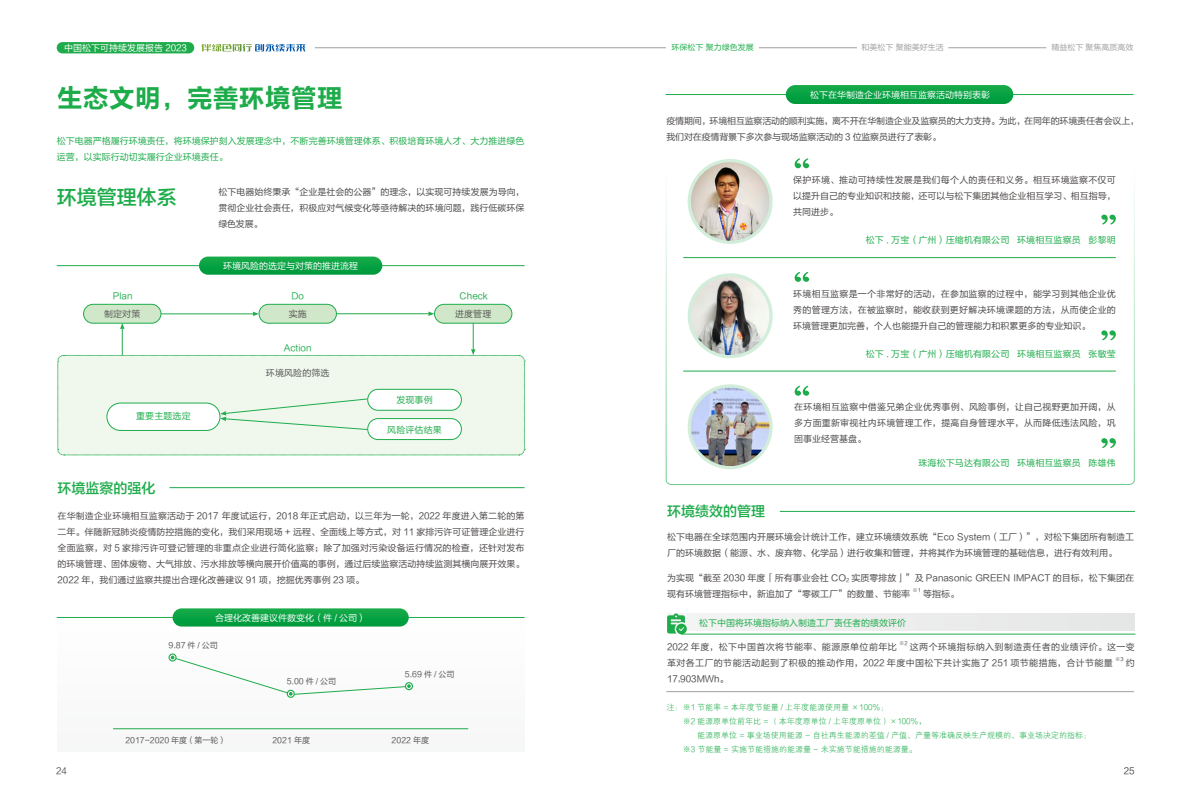
<style>
.page{position:relative;width:1191px;height:808px;background:#fff}
.page>*{position:absolute;margin:0;border:0;box-sizing:border-box;transform-origin:0 0}
.t1{font:26px "FZLTCHJW GB1 0";color:#1eac4b}
.t2{font:20px "FZLTZHJW GB1 0";color:#1eac4b}
.t3{font:14px "FZLTZHJW GB1 0";color:#1eac4b}
.t4{font:9px/16px "FZLTHJW GB1 0";color:#4c4948;text-align:justify}
.t5{font:9px/16px "FZLTHJW GB1 0";color:#1eac4b}
.t6{font:9px/16px "FZLTHJW GB1 0";letter-spacing:-.02em;color:#4c4948}
.t7{font:9px/16px "FZLTHJW GB1 0";letter-spacing:.04em;color:#4c4948}
.t8{font:9px "FZLTHJW GB1 0";color:#fff}
.t9{font:9px "FZLTHJW GB1 0";letter-spacing:.045em;color:#4c4948}
.t10{font:9px "FZLTHJW GB1 0";letter-spacing:.01em;color:#595757}
.t11{font:8px "FZXH1 JW GB1 0";color:#1eac4b}
.t12{font:8px "FZLTHJW GB1 0";color:#595757}
.t13{font:8px "FZLTHJW GB1 0";color:#9fa0a0}
.t14{font:8px "FZLTHJW GB1 0";color:#1eac4b}
.t15{font:5.2px "FZLTHJW GB1 0";color:#4c4948}
.s1{font-size:8px}
</style>
<div class="page">
<hr style="left:315px;top:48px;width:351px;height:1px;background:#9fa0a0">
<hr style="left:759px;top:48px;width:98px;height:1px;background:#9fa0a0">
<hr style="left:948px;top:48px;width:98px;height:1px;background:#9fa0a0">
<div style="left:57px;top:42px;width:137px;height:11px;background:#1eac4b;border-radius:6px"></div>
<svg style="left:201px;top:44px;width:104px;height:8px"></svg>
<hr style="left:169px;top:487px;width:355px;height:1px;background:#1eac4b">
<hr style="left:57px;top:265px;width:144px;height:1px;background:#1eac4b">
<hr style="left:665px;top:94px;width:145px;height:1px;background:#1eac4b">
<hr style="left:380px;top:265px;width:144px;height:1px;background:#1eac4b">
<hr style="left:988px;top:94px;width:145px;height:1px;background:#1eac4b">
<div style="left:199px;top:257px;width:183px;height:18px;background:linear-gradient(to right,#08a143,#07a142);border-radius:9px"></div>
<div style="left:786px;top:85px;width:227px;height:19px;background:linear-gradient(to right,#08a243,#08a243);border-radius:9px"></div>
<div style="left:57px;top:618px;width:467px;height:133px;background:#f9fafa"></div>
<hr style="left:57px;top:617px;width:144px;height:1px;background:#1eac4b">
<hr style="left:380px;top:617px;width:144px;height:1px;background:#1eac4b">
<div style="left:173px;top:608px;width:236px;height:18px;background:linear-gradient(to right,#07a242,#0aa344);border-radius:9px"></div>
<hr style="left:113px;top:728px;width:355px;height:1px;background:#1eac4b">
<hr style="left:161px;top:314px;width:93px;height:1px;background:#1eac4b">
<svg style="left:252px;top:312px;width:7px;height:4px"></svg>
<hr style="left:334px;top:313px;width:95px;height:1px;background:#1eac4b">
<svg style="left:428px;top:311px;width:6px;height:5px"></svg>
<div style="left:84px;top:304px;width:77px;height:19px;background:#d0e7c9;border-radius:9px"></div>
<div style="left:83px;top:304px;width:78px;height:19px;border:1px solid #1eac4b;border-radius:9px"></div>
<div style="left:259px;top:304px;width:77px;height:19px;background:#d0e7c9;border-radius:9px"></div>
<div style="left:259px;top:304px;width:77px;height:19px;border:1px solid #1eac4b;border-radius:9px"></div>
<div style="left:434px;top:304px;width:78px;height:19px;background:#d0e7c9;border-radius:9px"></div>
<div style="left:434px;top:304px;width:78px;height:19px;border:1px solid #1eac4b;border-radius:9px"></div>
<svg style="left:57px;top:323px;width:468px;height:133px"></svg>
<svg style="left:665px;top:159px;width:470px;height:326px"></svg>
<svg style="left:794px;top:158px;width:15px;height:10px"></svg>
<svg style="left:794px;top:272px;width:15px;height:10px"></svg>
<svg style="left:794px;top:386px;width:15px;height:10px"></svg>
<svg style="left:1101px;top:215px;width:14px;height:10px"></svg>
<svg style="left:1101px;top:330px;width:14px;height:10px"></svg>
<svg style="left:1101px;top:438px;width:14px;height:10px"></svg>
<hr style="left:780px;top:511px;width:355px;height:1px;background:#1eac4b">
<hr style="left:681px;top:634px;width:454px;height:1px;background:#1eac4b">
<div style="left:667px;top:613px;width:467px;height:18px;background:#eceded"></div>
<svg style="left:667px;top:613px;width:20px;height:21px"></svg>
<hr style="left:666px;top:691px;width:468px;height:1px;background:#9fa0a0">
<svg style="left:168px;top:653px;width:9px;height:8px"></svg>
<svg style="left:170px;top:655px;width:243px;height:41px"></svg>
<p class="t8" style="left:64px;top:43px;width:124px">中国松下可持续发展报告 2023</p>
<p class="t14" style="left:671px;top:43px;width:84px">环保松下 聚力绿色发展</p>
<p class="t13" style="left:861px;top:43px;width:84px">和美松下 聚能美好生活</p>
<p class="t13" style="left:1051px;top:43px;width:84px">精益松下 聚焦高质高效</p>
<h1 class="t1" style="left:57px;top:84px;width:287px">生态文明，完善环境管理</h1>
<p class="t8" style="left:810px;top:90px;width:181px">松下在华制造企业环境相互监察活动特别表彰</p>
<p class="t5" style="left:57px;top:133px;width:469px">松下电器严格履行环境责任，将环境保护刻入发展理念中，不断完善环境管理体系、积极培育环境人才、大力推进绿色运营，以实际行动切实履行企业环境责任。</p>
<p class="t4" style="left:218px;top:184px;width:308px">松下电器始终秉承“企业是社会的公器”的理念，以实现可持续发展为导向，贯彻企业社会责任，积极应对气候变化等亟待解决的环境问题，践行低碳环保绿色发展。</p>
<h2 class="t2" style="left:57px;top:186px;width:121px">环境管理体系</h2>
<p class="t8" style="left:223px;top:261px;width:136px">环境风险的选定与对策的推进流程</p>
<p class="t5" style="left:113px;top:288px;width:21px">Plan</p>
<p class="t5" style="left:291px;top:288px;width:14px">Do</p>
<p class="t5" style="left:459px;top:288px;width:30px">Check</p>
<p class="t10" style="left:104px;top:309px;width:38px">制定对策</p>
<p class="t5" style="left:136px;top:409px;width:56px">重要主题选定</p>
<h3 class="t3" style="left:58px;top:480px;width:100px">环境监察的强化</h3>
<p class="t10" style="left:289px;top:309px;width:20px">实施</p>
<p class="t10" style="left:455px;top:309px;width:38px">进度管理</p>
<p class="t5" style="left:284px;top:340px;width:29px">Action</p>
<p class="t10" style="left:266px;top:368px;width:65px">环境风险的筛选</p>
<p class="t5" style="left:396px;top:392px;width:38px">发现事例</p>
<p class="t5" style="left:387px;top:422px;width:56px">风险评估结果</p>
<p class="t4" style="left:58px;top:508px;width:468px">在华制造企业环境相互监察活动于 2017 年度试运行，2018 年正式启动，以三年为一轮，2022 年度进入第二轮的第二年。伴随新冠肺炎疫情防控措施的变化，我们采用现场 + 远程、全面线上等方式，对 11 家排污许可证管理企业进行全面监察，对 5 家排污许可登记管理的非重点企业进行简化监察；除了加强对污染设备运行情况的检查，还针对发布的环境管理、固体废物、大气排放、污水排放等横向展开价值高的事例，通过后续监察活动持续监测其横向展开效果。2022 年，我们通过监察共提出合理化改善建议 91 项，挖掘优秀事例 23 项。</p>
<p class="t8" style="left:215px;top:613px;width:153px">合理化改善建议件数变化（件 / 公司）</p>
<p class="t12" style="left:168px;top:641px;width:51px">9.87 件 / 公司</p>
<p class="t12" style="left:125px;top:735px;width:103px">2017-2020 年度（第一轮）</p>
<p class="t12" style="left:287px;top:677px;width:51px">5.00 件 / 公司</p>
<p class="t12" style="left:405px;top:670px;width:51px">5.69 件 / 公司</p>
<p class="t12" style="left:272px;top:735px;width:39px">2021 年度</p>
<p class="t12" style="left:391px;top:735px;width:39px">2022 年度</p>
<p class="t6" style="left:666px;top:113px;width:474px">疫情期间，环境相互监察活动的顺利实施，离不开在华制造企业及监察员的大力支持。为此，在同年的环境责任者会议上，我们对在疫情背景下多次参与现场监察活动的 3 位监察员进行了表彰。</p>
<p class="t4" style="left:793px;top:172px;width:324px">保护环境、推动可持续性发展是我们每个人的责任和义务。相互环境监察不仅可以提升自己的专业知识和技能，还可以与松下集团其他企业相互学习、相互指导，共同进步。</p>
<p class="t5" style="left:865px;top:232px;width:252px">松下 . 万宝（广州）压缩机有限公司 环境相互监察员 彭黎明</p>
<p class="t4" style="left:793px;top:286px;width:324px">环境相互监察是一个非常好的活动，在参加监察的过程中，能学习到其他企业优秀的管理方法，在被监察时，能收获到更好解决环境课题的方法，从而使企业的环境管理更加完善，个人也能提升自己的管理能力和积累更多的专业知识。</p>
<p class="t5" style="left:865px;top:346px;width:252px">松下 . 万宝（广州）压缩机有限公司 环境相互监察员 张敏莹</p>
<p class="t4" style="left:794px;top:399px;width:323px">在环境相互监察中借鉴兄弟企业优秀事例、风险事例，让自己视野更加开阔，从多方面重新审视社内环境管理工作，提高自身管理水平，从而降低违法风险，巩固事业经营基盘。</p>
<h3 class="t3" style="left:667px;top:504px;width:99px">环境绩效的管理</h3>
<p class="t5" style="left:918px;top:455px;width:199px">珠海松下马达有限公司 环境相互监察员 陈雄伟</p>
<p class="t4" style="left:667px;top:529px;width:468px">松下电器在全球范围内开展环境会计统计工作，建立环境绩效系统“Eco System（工厂）”，对松下集团所有制造工厂的环境数据（能源、水、废弃物、化学品）进行收集和管理，并将其作为环境管理的基础信息，进行有效利用。</p>
<p class="t4" style="left:667px;top:570px;width:468px">为实现“截至 2030 年度「所有事业会社 CO<sub>2</sub> 实质零排放」”及 Panasonic GREEN IMPACT 的目标，松下集团在现有环境管理指标中，新追加了“零碳工厂”的数量、节能率</p>
<p class="t15" style="left:912px;top:588px;width:10px">※1</p>
<p class="t4" style="left:923px;top:586px;width:37px">等指标。</p>
<p class="t5" style="left:699px;top:615px;width:208px">松下中国将环境指标纳入制造工厂责任者的绩效评价</p>
<p class="t9" style="left:667px;top:642px;width:231px">2022 年度，松下中国首次将节能率、能源原单位前年比</p>
<p class="t15" style="left:899px;top:641px;width:10px">※2</p>
<p class="t7" style="left:667px;top:639px;width:469px;text-indent:243px">这两个环境指标纳入到制造责任者的业绩评价。这一变革对各工厂的节能活动起到了积极的推动作用，2022 年度中国松下共计实施了 251 项节能措施，合计节能量</p>
<p class="t15" style="left:1115px;top:657px;width:10px">※3</p>
<p class="t4" style="left:1126px;top:655px;width:10px">约</p>
<p class="t4" style="left:667px;top:671px;width:63px">17<span class="s1">,</span>903MWh。</p>
<p class="t11" style="left:666px;top:703px;width:224px">注：※1 节能率 = 本年度节能量 / 上年度能源使用量 ×100%；</p>
<p class="t11" style="left:682px;top:717px;width:245px">※2 能源原单位前年比 = （本年度原单位 / 上年度原单位）×100%，</p>
<p class="t11" style="left:697px;top:731px;width:395px">能源原单位 = 事业场使用能源 - 自社再生能源的差值 / 产值、产量等准确反映生产规模的、事业场决定的指标；</p>
<p class="t11" style="left:682px;top:745px;width:236px">※3 节能量 = 实施节能措施的能源量 - 未实施节能措施的能源量。</p>
<p class="t10" style="left:56px;top:766px;width:12px">24</p>
<p class="t4" style="left:1123px;top:763px;width:12px">25</p>
</div>
